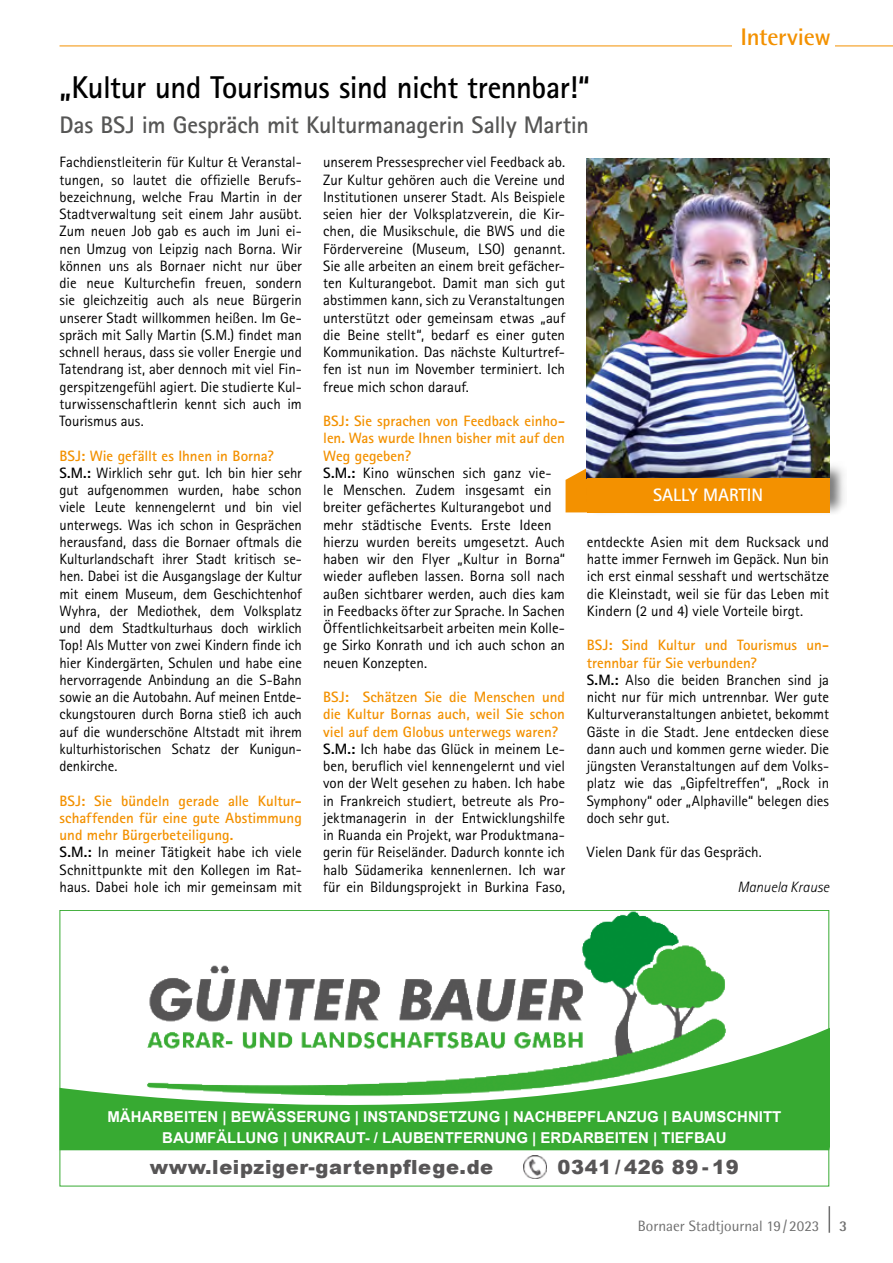
<style>
.page{position:relative;width:893px;height:1263px;background:#fff}
.page>*{position:absolute;margin:0;border:0;box-sizing:border-box;transform-origin:0 0}
.t1{font:700 31.5px "Rotis Sans Serif Std";letter-spacing:-.015em;color:#000}
.t2{font:700 24px "Rotis Sans Serif Std";letter-spacing:-.01em;color:#565655}
.t3{font:700 24px "Rotis Semi Sans Std";letter-spacing:-.015em;color:#f39100}
.t4{font:900 19.5px "Arial";letter-spacing:.03em;color:#575556}
.t5{font:700 18px "Rotis Sans Serif Std";color:#fff}
.t6{font:15px/17.2px "Rotis Sans Serif Std";letter-spacing:-.005em;color:#000}
.t7{font:700 15px/21px "Arial";color:#fff;text-align:center}
.t8{font:15px "Rotis Semi Sans Std";color:#6e6e6e}
.t9{font:italic 300 15px "Rotis Sans Serif Std";letter-spacing:-.005em;color:#000}
.t10{font:700 15px "Rotis Semi Sans Std";color:#6e6e6e}
.s1{font-weight:700;color:#f39100}
.s2{font-weight:700}
</style>
<div class="page">
<svg style="left:829px;top:1206px;width:1px;height:27px"></svg>
<hr style="left:60px;top:46px;width:833px;height:1px;background:#f39100">
<div style="left:732px;top:28px;width:103px;height:27px;background:#fff"></div>
<svg style="left:566px;top:447px;width:21px;height:65px"></svg>
<img style="left:587px;top:159px;width:242px;height:303px">
<div style="left:586px;top:462px;width:261px;height:54px;background:#000;opacity:.5"></div>
<div style="left:587px;top:477px;width:242px;height:35px;background:#f39100"></div>
<img style="left:149px;top:912px;width:576px;height:103px">
<svg style="left:62px;top:1015px;width:765px;height:136px;fill:#39aa33"></svg>
<img style="left:524px;top:1155px;width:22px;height:23px">
<h2 class="t3" style="left:740px;top:22px;width:92px">Interview</h2>
<h1 class="t1" style="left:60px;top:68px;width:532px">„Kultur und Tourismus sind nicht trennbar!“</h1>
<h2 class="t2" style="left:60px;top:109px;width:531px">Das BSJ im Gespräch mit Kulturmanagerin Sally Martin</h2>
<p class="t6" style="left:60px;top:153px;width:244px;text-align:justify">Fachdienstleiterin für Kultur &amp; Veranstal&shy;tungen, so lautet die offizielle Berufs&shy;bezeichnung, welche Frau Martin in der Stadtverwaltung seit einem Jahr ausübt.<br>Zum neuen Job gab es auch im Juni ei&shy;nen Umzug von Leipzig nach Borna. Wir können uns als Bornaer nicht nur über die neue Kulturchefin freuen, sondern sie gleichzeitig auch als neue Bürgerin unserer Stadt willkommen heißen. Im Ge&shy;spräch mit Sally Martin (S.M.) findet man schnell heraus, dass sie voller Energie und Tatendrang ist, aber dennoch mit viel Fin&shy;gerspitzengefühl agiert. Die studierte Kul&shy;turwissenschaftlerin kennt sich auch im Tourismus aus.</p>
<p class="t6" style="left:60px;top:447px;width:244px"><span class="s1">BSJ: Wie gefällt es Ihnen in Borna?<br></span><span class="s2">S.M.:</span> Wirklich sehr gut. Ich bin hier sehr gut aufgenommen wurden, habe schon viele Leute kennengelernt und bin viel unterwegs. Was ich schon in Gesprächen herausfand, dass die Bornaer oftmals die Kulturlandschaft ihrer Stadt kritisch se&shy;hen. Dabei ist die Ausgangslage der Kultur mit einem Museum, dem Geschichtenhof Wyhra, der Mediothek, dem Volksplatz und dem Stadtkulturhaus doch wirklich Top! Als Mutter von zwei Kindern finde ich hier Kindergärten, Schulen und habe eine hervorragende Anbindung an die S-Bahn sowie an die Autobahn. Auf meinen Entde&shy;ckungstouren durch Borna stieß ich auch auf die wunderschöne Altstadt mit ihrem kulturhistorischen Schatz der Kunigun&shy;denkirche.</p>
<p class="t6" style="left:60px;top:792px;width:244px"><span class="s1">BSJ: Sie bündeln gerade alle Kultur&shy;schaffenden für eine gute Abstimmung und mehr Bürgerbeteiligung.<br></span><span class="s2">S.M.:</span> In meiner Tätigkeit habe ich viele Schnittpunkte mit den Kollegen im Rat&shy;haus. Dabei hole ich mir gemeinsam mit</p>
<p class="t6" style="left:323px;top:153px;width:243px;text-align:justify">unserem Pressesprecher viel Feedback ab.<br>Zur Kultur gehören auch die Vereine und Institutionen unserer Stadt. Als Beispiele seien hier der Volksplatzverein, die Kir&shy;chen, die Musikschule, die BWS und die Fördervereine (Museum, LSO) genannt.<br>Sie alle arbeiten an einem breit gefächer&shy;ten Kulturangebot. Damit man sich gut abstimmen kann, sich zu Veranstaltungen unterstützt oder gemeinsam etwas „auf die Beine stellt“, bedarf es einer guten Kommunikation. Das nächste Kulturtref&shy;fen ist nun im November terminiert. Ich freue mich schon darauf.</p>
<p class="t6" style="left:323px;top:412px;width:243px"><span class="s1">BSJ: Sie sprachen von Feedback einho&shy;len. Was wurde Ihnen bisher mit auf den Weg gegeben?<br></span><span class="s2">S.M.:</span> Kino wünschen sich ganz vie&shy;le Menschen. Zudem insgesamt ein breiter gefächertes Kulturangebot und mehr städtische Events. Erste Ideen hierzu wurden bereits umgesetzt. Auch haben wir den Flyer „Kultur in Borna“ wieder aufleben lassen. Borna soll nach außen sichtbarer werden, auch dies kam in Feedbacks öfter zur Sprache. In Sachen Öffentlichkeitsarbeit arbeiten mein Kolle&shy;ge Sirko Konrath und ich auch schon an neuen Konzepten.</p>
<p class="t6" style="left:323px;top:688px;width:243px"><span class="s1">BSJ: Schätzen Sie die Menschen und die Kultur Bornas auch, weil Sie schon viel auf dem Globus unterwegs waren?<br></span><span class="s2">S.M.:</span> Ich habe das Glück in meinem Le&shy;ben, beruflich viel kennengelernt und viel von der Welt gesehen zu haben. Ich habe in Frankreich studiert, betreute als Pro&shy;jektmanagerin in der Entwicklungshilfe in Ruanda ein Projekt, war Produktmana&shy;gerin für Reiseländer. Dadurch konnte ich halb Südamerika kennenlernen. Ich war für ein Bildungsprojekt in Burkina Faso,</p>
<p class="t5" style="left:653px;top:484px;width:111px">SALLY MARTIN</p>
<p class="t6" style="left:587px;top:533px;width:244px;text-align:justify">entdeckte Asien mit dem Rucksack und hatte immer Fernweh im Gepäck. Nun bin ich erst einmal sesshaft und wertschätze die Kleinstadt, weil sie für das Leben mit Kindern (2 und 4) viele Vorteile birgt.</p>
<p class="t6" style="left:587px;top:636px;width:244px"><span class="s1">BSJ: Sind Kultur und Tourismus un&shy;trennbar für Sie verbunden?<br></span><span class="s2">S.M.:</span> Also die beiden Branchen sind ja nicht nur für mich untrennbar. Wer gute Kulturveranstaltungen anbietet, bekommt Gäste in die Stadt. Jene entdecken diese dann auch und kommen gerne wieder. Die jüngsten Veranstaltungen auf dem Volks&shy;platz wie das „Gipfeltreffen“, „Rock in Symphony“ oder „Alphaville“ belegen dies doch sehr gut.</p>
<p class="t6" style="left:587px;top:843px;width:177px">Vielen Dank für das Gespräch.</p>
<p class="t9" style="left:737px;top:878px;width:93px">Manuela Krause</p>
<p class="t7" style="left:107px;top:1106px;width:675px">MÄHARBEITEN | BEWÄSSERUNG | INSTANDSETZUNG | NACHBEPFLANZUG | BAUMSCHNITT<br>BAUMFÄLLUNG | UNKRAUT- / LAUBENTFERNUNG | ERDARBEITEN | TIEFBAU</p>
<h3 class="t4" style="left:150px;top:1152px;width:345px">www.leipziger-gartenpflege.de</h3>
<h3 class="t4" style="left:558px;top:1152px;width:183px">0341 / 426 89 - 19</h3>
<p class="t8" style="left:638px;top:1217px;width:183px">Bornaer Stadtjournal 19/2023</p>
<p class="t10" style="left:839px;top:1217px;width:10px">3</p>
</div>
